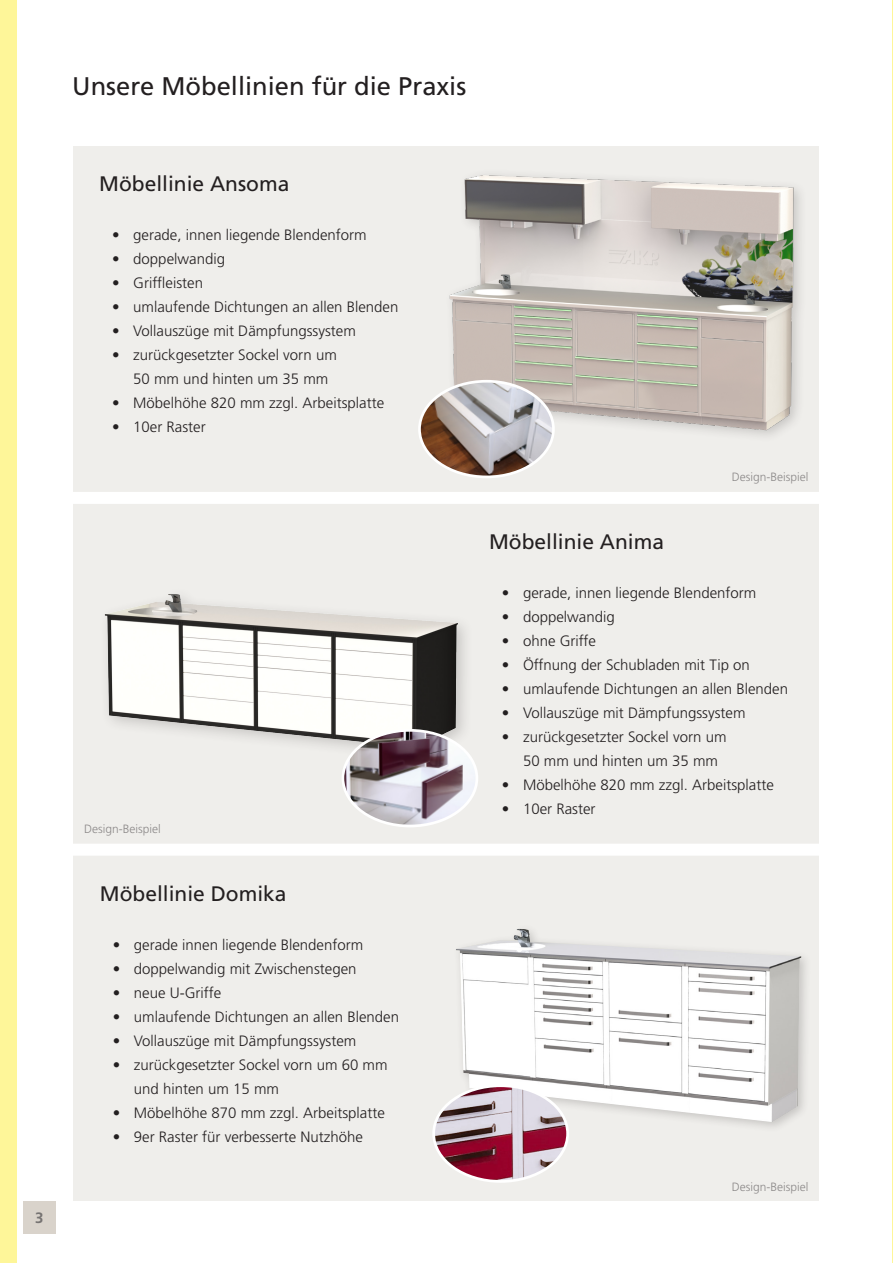
<style>
.page{position:relative;width:893px;height:1263px;background:#fff}
.page>*{position:absolute;margin:0;border:0;box-sizing:border-box;transform-origin:0 0}
.t1{font:25.5px "Frutiger LT Std";color:#231f20}
.t2{font:21px "Frutiger LT Std";color:#231f20}
.t3{font:300 15px/24px "Frutiger LT Std";color:#231f20}
.t4{font:700 15px "Frutiger LT Std";color:#767372}
.t5{font:300 12px "Frutiger LT Std";color:#8c8989}
</style>
<div class="page">
<div style="left:74px;top:147px;width:745px;height:1054px;background:#efeeeb"></div>
<div style="left:0;top:0;width:17px;height:1263px;background:#fef699"></div>
<div style="left:23px;top:1201px;width:33px;height:32px;background:#d9d3cb"></div>
<div style="left:451px;top:923px;width:361px;height:210px;background:#231f20;opacity:.2"></div>
<img style="left:456px;top:929px;width:345px;height:193px">
<img style="left:391px;top:146px;width:428px;height:290px">
<img style="left:73px;top:557px;width:405px;height:220px">
<div style="left:42px;top:844px;width:815px;height:12px;background:#fff"></div>
<div style="left:42px;top:492px;width:833px;height:12px;background:#fff"></div>
<img style="left:419px;top:381px;width:134px;height:96px">
<div style="left:418px;top:380px;width:137px;height:98px;border:3px solid #fff;border-radius:50%"></div>
<img style="left:343px;top:730px;width:134px;height:96px">
<div style="left:342px;top:729px;width:136px;height:98px;border:3px solid #fff;border-radius:50%"></div>
<img style="left:436px;top:1086px;width:132px;height:93px">
<div style="left:432px;top:1084px;width:137px;height:99px;border:3px solid #fff;border-radius:50%"></div>
<h1 class="t1" style="left:72px;top:71px;width:395px">Unsere Möbellinien für die Praxis</h1>
<h2 class="t2" style="left:99px;top:172px;width:192px">Möbellinie Ansoma</h2>
<p class="t3" style="left:112px;top:223px;width:256px">• gerade, innen liegende Blendenform</p>
<p class="t3" style="left:112px;top:247px;width:114px">• doppelwandig</p>
<p class="t3" style="left:112px;top:271px;width:92px">• Griffleisten</p>
<p class="t3" style="left:112px;top:295px;width:288px">• umlaufende Dichtungen an allen Blenden</p>
<p class="t3" style="left:112px;top:319px;width:245px">• Vollauszüge mit Dämpfungssystem</p>
<p class="t3" style="left:133px;top:343px;width:205px;text-indent:-21px">• zurückgesetzter Sockel vorn um<br>50 mm und hinten um 35 mm</p>
<p class="t3" style="left:112px;top:391px;width:274px">• Möbelhöhe 820 mm zzgl. Arbeitsplatte</p>
<p class="t3" style="left:112px;top:415px;width:95px">• 10er Raster</p>
<p class="t4" style="left:35px;top:1209px;width:10px">3</p>
<p class="t5" style="left:84px;top:822px;width:78px">Design-Beispiel</p>
<h2 class="t2" style="left:100px;top:881px;width:188px">Möbellinie Domika</h2>
<p class="t3" style="left:113px;top:933px;width:252px">• gerade innen liegende Blendenform</p>
<p class="t3" style="left:113px;top:957px;width:245px">• doppelwandig mit Zwischenstegen</p>
<p class="t3" style="left:113px;top:981px;width:110px">• neue U-Griffe</p>
<p class="t3" style="left:113px;top:1005px;width:288px">• umlaufende Dichtungen an allen Blenden</p>
<p class="t3" style="left:113px;top:1029px;width:245px">• Vollauszüge mit Dämpfungssystem</p>
<p class="t3" style="left:134px;top:1053px;width:255px;text-indent:-21px">• zurückgesetzter Sockel vorn um 60 mm und hinten um 15 mm</p>
<p class="t3" style="left:113px;top:1101px;width:274px">• Möbelhöhe 870 mm zzgl. Arbeitsplatte</p>
<p class="t3" style="left:113px;top:1125px;width:252px">• 9er Raster für verbesserte Nutzhöhe</p>
<p class="t5" style="left:732px;top:470px;width:78px">Design-Beispiel</p>
<h2 class="t2" style="left:489px;top:530px;width:177px">Möbellinie Anima</h2>
<p class="t3" style="left:502px;top:581px;width:256px">• gerade, innen liegende Blendenform</p>
<p class="t3" style="left:502px;top:605px;width:114px">• doppelwandig</p>
<p class="t3" style="left:502px;top:629px;width:96px">• ohne Griffe</p>
<p class="t3" style="left:502px;top:653px;width:250px">• Öffnung der Schubladen mit Tip on</p>
<p class="t3" style="left:502px;top:677px;width:288px">• umlaufende Dichtungen an allen Blenden</p>
<p class="t3" style="left:502px;top:701px;width:245px">• Vollauszüge mit Dämpfungssystem</p>
<p class="t3" style="left:523px;top:725px;width:205px;text-indent:-21px">• zurückgesetzter Sockel vorn um<br>50 mm und hinten um 35 mm</p>
<p class="t3" style="left:502px;top:773px;width:274px">• Möbelhöhe 820 mm zzgl. Arbeitsplatte</p>
<p class="t3" style="left:502px;top:797px;width:95px">• 10er Raster</p>
<p class="t5" style="left:732px;top:1180px;width:78px">Design-Beispiel</p>
</div>
